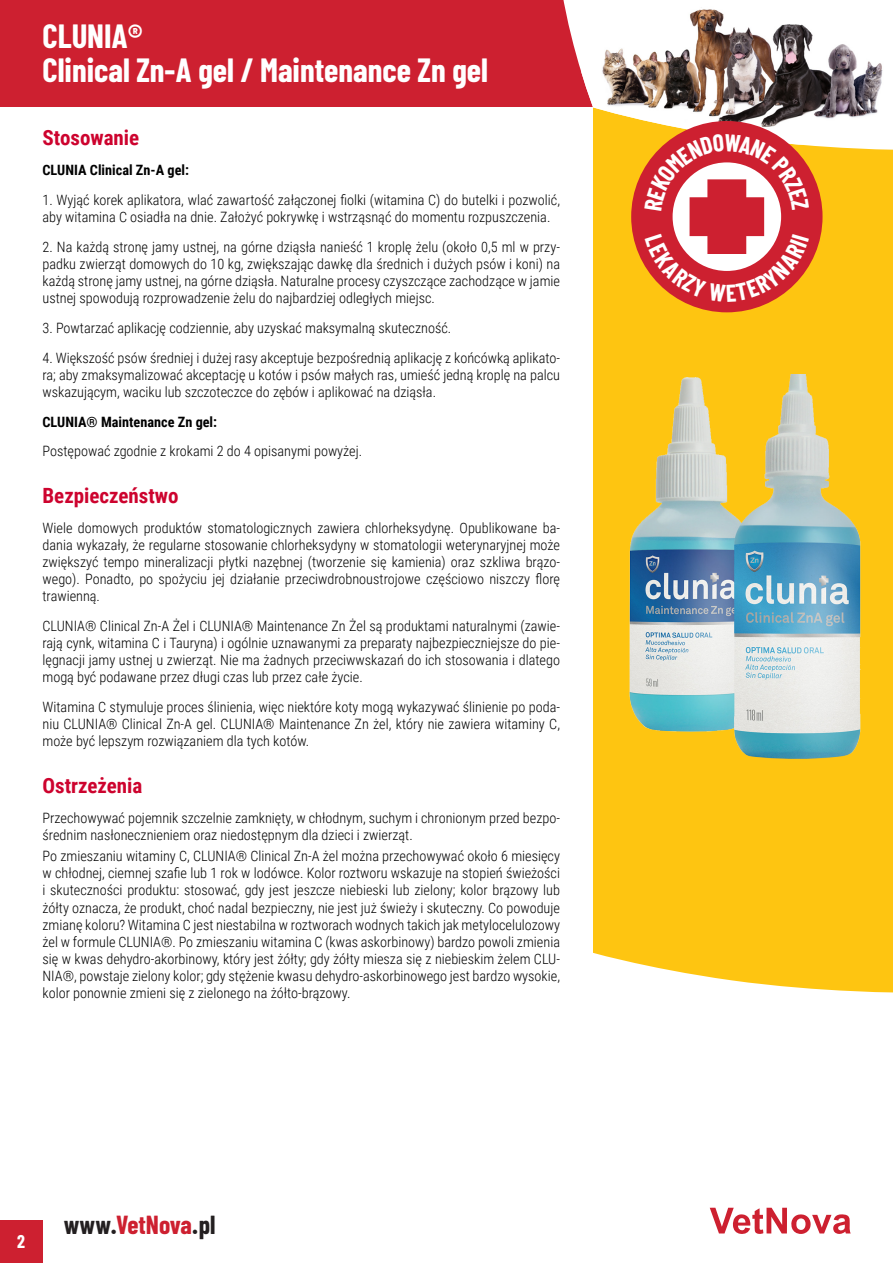
<style>
.page{position:relative;width:893px;height:1263px;background:#fff}
.page>*{position:absolute;margin:0;border:0;box-sizing:border-box;transform-origin:0 0}
.t1{font:700 32.85px "Barlow Condensed";color:#fff}
.t2{font:700 25.5px "Barlow Condensed";color:#231f20}
.t3{font:700 21px "Roboto Condensed";color:#cd032e}
.t4{font:700 18px "Barlow Condensed";color:#fff}
.t5{font:300 14.25px/17.1px "Roboto Condensed";color:#000001;text-align:justify}
.t6{font:700 14.25px "Roboto Condensed";color:#000001}
.s1{color:#cd2030}
</style>
<div class="page">
<div style="left:594px;top:0;width:299px;height:1263px;background:#fec511"></div>
<div style="left:0;top:0;width:893px;height:107px;background:#cd2030"></div>
<svg style="left:593px;top:950px;width:300px;height:313px;background:#fef9e8"></svg>
<svg style="left:563px;top:0;width:330px;height:150px"></svg>
<img style="left:581px;top:0;width:312px;height:145px">
<div style="left:631px;top:121px;width:191px;height:191px;background:#cd2030;border-radius:50%"></div>
<svg style="left:710px;top:1208px;width:141px;height:26px;background:#e99fa6"></svg>
<div style="left:0;top:1220px;width:43px;height:43px;background:#cd2030"></div>
<img style="left:593px;top:374px;width:268px;height:430px">
<svg style="left:645px;top:134px;width:164px;height:168px"></svg>
<p class="t1" style="left:43px;top:16px;width:101px">CLUNIA®</p>
<p class="t1" style="left:43px;top:49px;width:447px">Clinical Zn-A gel / Maintenance Zn gel</p>
<p class="t3" style="left:43px;top:123px;width:98px">Stosowanie</p>
<p class="t6" style="left:43px;top:160px;width:148px">CLUNIA Clinical Zn-A gel:</p>
<p class="t5" style="left:43px;top:190px;width:519px">1. Wyjąć korek aplikatora, wlać zawartość załączonej fiolki (witamina C) do butelki i pozwolić, aby witamina C osiadła na dnie. Założyć pokrywkę i wstrząsnąć do momentu rozpuszczenia.</p>
<p class="t5" style="left:43px;top:237px;width:519px">2. Na każdą stronę jamy ustnej, na górne dziąsła nanieść 1 kroplę żelu (około 0,5 ml w przy&shy;padku zwierząt domowych do 10 kg, zwiększając dawkę dla średnich i dużych psów i koni) na każdą stronę jamy ustnej, na górne dziąsła. Naturalne procesy czyszczące zachodzące w jamie ustnej spowodują rozprowadzenie żelu do najbardziej odległych miejsc.</p>
<p class="t5" style="left:43px;top:319px;width:410px">3. Powtarzać aplikację codziennie, aby uzyskać maksymalną skuteczność.</p>
<p class="t5" style="left:43px;top:348px;width:519px">4. Większość psów średniej i dużej rasy akceptuje bezpośrednią aplikację z końcówką aplikato&shy;ra; aby zmaksymalizować akceptację u kotów i psów małych ras, umieść jedną kroplę na palcu wskazującym, waciku lub szczoteczce do zębów i aplikować na dziąsła.</p>
<p class="t6" style="left:43px;top:412px;width:176px">CLUNIA® Maintenance Zn gel:</p>
<p class="t5" style="left:43px;top:442px;width:321px">Postępować zgodnie z krokami 2 do 4 opisanymi powyżej.</p>
<p class="t3" style="left:43px;top:481px;width:138px">Bezpieczeństwo</p>
<p class="t5" style="left:43px;top:519px;width:519px">Wiele domowych produktów stomatologicznych zawiera chlorheksydynę. Opublikowane ba&shy;dania wykazały, że regularne stosowanie chlorheksydyny w stomatologii weterynaryjnej może zwiększyć tempo mineralizacji płytki nazębnej (tworzenie się kamienia) oraz szkliwa brązo&shy;wego). Ponadto, po spożyciu jej działanie przeciwdrobnoustrojowe częściowo niszczy florę trawienną.</p>
<p class="t5" style="left:43px;top:617px;width:519px">CLUNIA® Clinical Zn-A Żel i CLUNIA® Maintenance Zn Żel są produktami naturalnymi (zawie&shy;rają cynk, witamina C i Tauryna) i ogólnie uznawanymi za preparaty najbezpieczniejsze do pie&shy;lęgnacji jamy ustnej u zwierząt. Nie ma żadnych przeciwwskazań do ich stosowania i dlatego mogą być podawane przez długi czas lub przez całe życie.</p>
<p class="t5" style="left:43px;top:698px;width:519px">Witamina C stymuluje proces ślinienia, więc niektóre koty mogą wykazywać ślinienie po poda&shy;niu CLUNIA® Clinical Zn-A gel. CLUNIA® Maintenance Zn żel, który nie zawiera witaminy C, może być lepszym rozwiązaniem dla tych kotów.</p>
<p class="t3" style="left:43px;top:771px;width:101px">Ostrzeżenia</p>
<p class="t5" style="left:43px;top:809px;width:519px">Przechowywać pojemnik szczelnie zamknięty, w chłodnym, suchym i chronionym przed bezpo&shy;średnim nasłonecznieniem oraz niedostępnym dla dzieci i zwierząt.</p>
<p class="t5" style="left:43px;top:847px;width:519px">Po zmieszaniu witaminy C, CLUNIA® Clinical Zn-A żel można przechowywać około 6 miesięcy w chłodnej, ciemnej szafie lub 1 rok w lodówce. Kolor roztworu wskazuje na stopień świeżości i skuteczności produktu: stosować, gdy jest jeszcze niebieski lub zielony; kolor brązowy lub żółty oznacza, że produkt, choć nadal bezpieczny, nie jest już świeży i skuteczny. Co powoduje zmianę koloru? Witamina C jest niestabilna w roztworach wodnych takich jak metylocelulozowy żel w formule CLUNIA®. Po zmieszaniu witamina C (kwas askorbinowy) bardzo powoli zmienia się w kwas dehydro-akorbinowy, który jest żółty; gdy żółty miesza się z niebieskim żelem CLU-NIA®, powstaje zielony kolor; gdy stężenie kwasu dehydro-askorbinowego jest bardzo wysokie, kolor ponownie zmieni się z zielonego na żółto-brązowy.</p>
<p class="t4" style="left:17px;top:1230px;width:9px">2</p>
<p class="t2" style="left:64px;top:1209px;width:153px">www.<span class="s1">VetNova</span>.pl</p>
</div>
